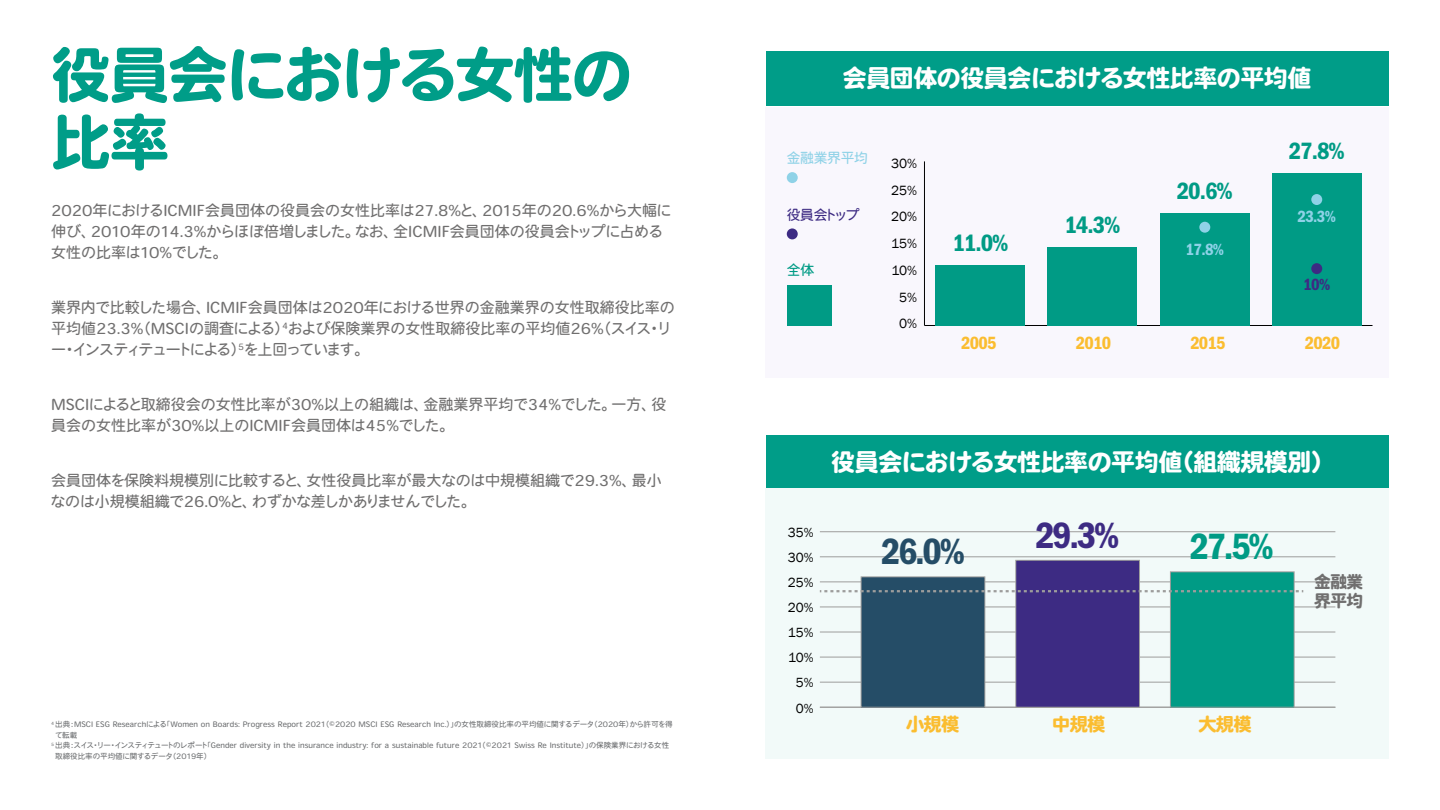
<style>
.page{position:relative;width:1440px;height:810px;background:#fff}
.page>*{position:absolute;margin:0;border:0;box-sizing:border-box;transform-origin:0 0}
.t1{font:60px/67.5px "Heisei Maru Go Std W8";letter-spacing:-.025em;color:#009d88}
.t2{font:37.95px "Franklin Gothic URW Con Dem";color:#254d67}
.t3{font:37.95px "Franklin Gothic URW Con Dem";color:#3d2b83}
.t4{font:37.95px "Franklin Gothic URW Con Dem";color:#009b85}
.t5{font:24.45px "Franklin Gothic URW Con Dem";letter-spacing:-.04em;color:#009b85}
.t6{font:24px "Heisei Maru Go Std W8";letter-spacing:-.02em;color:#fff}
.t7{font:18.38px "Franklin Gothic URW Con Dem";letter-spacing:-.04em;color:#fbbd30}
.t8{font:18.23px "Heisei Maru Go Std W8";letter-spacing:-.04em;color:#fbbd30}
.t9{font:16.8px "Franklin Gothic URW Con Dem";color:#8fd2e7}
.t10{font:16.8px "Franklin Gothic URW Con Dem";color:#3d2b83}
.t11{font:16.73px/19px "Heisei Maru Go Std W8";letter-spacing:-.04em;color:#706f6f}
.t12{font:15px/21px "Heisei Maru Go Std W4";color:#706f6f}
.t13{font:13.8px/26.8px "Franklin Gothic";color:#000;text-align:center}
.t14{font:13.8px "Heisei Maru Go Std W4";letter-spacing:-.02em;color:#8fd2e7}
.t15{font:13.8px "Heisei Maru Go Std W4";letter-spacing:-.11em;color:#3d2b83}
.t16{font:13.8px "Heisei Maru Go Std W4";color:#009b85}
.t17{font:13.65px/25px "Franklin Gothic";color:#000;text-align:center}
.t18{font:7.5px "Heisei Maru Go Std W4";color:#6d6f71}
</style>
<div class="page">
<div style="left:765px;top:107px;width:624px;height:270px;background:#f9f7fd"></div>
<hr style="left:924px;top:325px;width:449px;height:1px;background:#000">
<hr style="left:924px;top:161px;width:1px;height:164px;background:#000">
<div style="left:1272px;top:173px;width:89px;height:152px;background:#009b85"></div>
<div style="left:1160px;top:213px;width:89px;height:112px;background:#009b85"></div>
<div style="left:1048px;top:247px;width:89px;height:78px;background:#009b85"></div>
<div style="left:936px;top:265px;width:89px;height:60px;background:#009b85"></div>
<div style="left:787px;top:285px;width:45px;height:40px;background:#009b85"></div>
<div style="left:787px;top:172px;width:11px;height:11px;background:#8fd2e7;border-radius:50%"></div>
<div style="left:787px;top:228px;width:11px;height:11px;background:#3d2b83;border-radius:50%"></div>
<div style="left:1311px;top:263px;width:11px;height:11px;background:#3d2b83;border-radius:50%"></div>
<div style="left:1199px;top:222px;width:11px;height:11px;background:#8fd2e7;border-radius:50%"></div>
<div style="left:1311px;top:194px;width:11px;height:11px;background:#8fd2e7;border-radius:50%"></div>
<div style="left:765px;top:488px;width:624px;height:271px;background:#f2faf9"></div>
<hr style="left:820px;top:707px;width:515px;height:1px;background:#9d9d9c">
<hr style="left:820px;top:682px;width:515px;height:1px;background:#9d9d9c">
<hr style="left:820px;top:657px;width:515px;height:1px;background:#9d9d9c">
<hr style="left:820px;top:632px;width:515px;height:1px;background:#9d9d9c">
<hr style="left:820px;top:607px;width:515px;height:1px;background:#9d9d9c">
<hr style="left:820px;top:582px;width:515px;height:1px;background:#9d9d9c">
<hr style="left:820px;top:557px;width:515px;height:1px;background:#9d9d9c">
<hr style="left:820px;top:532px;width:515px;height:1px;background:#9d9d9c">
<div style="left:1170px;top:572px;width:124px;height:135px;background:#009b85"></div>
<div style="left:1016px;top:560px;width:124px;height:147px;background:#3d2b83"></div>
<div style="left:1016px;top:560px;width:124px;height:147px;border:1px solid #9d9d9c"></div>
<div style="left:861px;top:577px;width:124px;height:130px;background:#254d67"></div>
<div style="left:861px;top:577px;width:124px;height:130px;border:1px solid #9d9d9c"></div>
<svg style="left:820px;top:590px;width:483px;height:2px"></svg>
<div style="left:766px;top:51px;width:623px;height:55px;background:#009d88"></div>
<div style="left:766px;top:435px;width:623px;height:53px;background:#009d88"></div>
<h1 class="t1" style="left:51px;top:43px;width:582px">役員会における女性の比率</h1>
<p class="t12" style="left:51px;top:200px;width:622px">2020年におけるICMIF会員団体の役員会の女性比率は27.8%と、2015年の20.6%から大幅に伸び、2010年の14.3%からほぼ倍増しました。なお、全ICMIF会員団体の役員会トップに占める女性の比率は10%でした。</p>
<p class="t12" style="left:51px;top:297px;width:625px">業界内で比較した場合、ICMIF会員団体は2020年における世界の金融業界の女性取締役比率の平均値23.3%（MSCIの調査による）<sup>4</sup>および保険業界の女性取締役比率の平均値26%（スイス・リー・インスティテュートによる）<sup>5</sup>を上回っています。</p>
<p class="t12" style="left:51px;top:394px;width:617px">MSCIによると取締役会の女性比率が30%以上の組織は、金融業界平均で34%でした。一方、役員会の女性比率が30%以上のICMIF会員団体は45%でした。</p>
<p class="t12" style="left:51px;top:470px;width:613px">会員団体を保険料規模別に比較すると、女性役員比率が最大なのは中規模組織で29.3%、最小なのは小規模組織で26.0%と、わずかな差しかありませんでした。</p>
<p class="t18" style="left:51px;top:720px;width:623px"><sup>4</sup> 出典：MSCI ESG Researchによる「Women on Boards: Progress Report 2021（©2020 MSCI ESG Research Inc.）」の女性取締役比率の平均値に関するデータ（2020年）から許可を得</p>
<p class="t18" style="left:55px;top:730px;width:24px">て転載</p>
<p class="t18" style="left:51px;top:741px;width:620px"><sup>5</sup> 出典：スイス・リー・インスティテュートのレポート「Gender diversity in the insurance industry: for a sustainable future 2021（©2021 Swiss Re Institute）」の保険業界における女性</p>
<p class="t18" style="left:55px;top:751px;width:157px">取締役比率の平均値に関するデータ（2019年）</p>
<h3 class="t6" style="left:843px;top:65px;width:470px">会員団体の役員会における女性比率の平均値</h3>
<p class="t14" style="left:787px;top:149px;width:83px">金融業界平均</p>
<p class="t15" style="left:787px;top:205px;width:74px">役員会トップ</p>
<p class="t16" style="left:787px;top:261px;width:29px">全体</p>
<p class="t13" style="left:891px;top:150px;width:28px">30%<br>25%<br>20%<br>15%<br>10%<br>5%<br>0%</p>
<h3 class="t5" style="left:952px;top:226px;width:58px">11.0%</h3>
<h3 class="t5" style="left:1064px;top:209px;width:58px">14.3%</h3>
<h3 class="t5" style="left:1177px;top:174px;width:58px">20.6%</h3>
<p class="t9" style="left:1186px;top:238px;width:40px">17.8%</p>
<h3 class="t5" style="left:1289px;top:135px;width:58px">27.8%</h3>
<p class="t9" style="left:1297px;top:205px;width:40px">23.3%</p>
<p class="t10" style="left:1303px;top:273px;width:29px">10%</p>
<p class="t7" style="left:961px;top:331px;width:37px">2005</p>
<p class="t7" style="left:1076px;top:331px;width:37px">2010</p>
<p class="t7" style="left:1190px;top:331px;width:37px">2015</p>
<p class="t7" style="left:1305px;top:331px;width:37px">2020</p>
<h3 class="t6" style="left:831px;top:449px;width:505px">役員会における女性比率の平均値（組織規模別）</h3>
<p class="t17" style="left:788px;top:521px;width:27px">35%<br>30%<br>25%<br>20%<br>15%<br>10%<br>5%<br>0%</p>
<h2 class="t2" style="left:881px;top:526px;width:85px">26.0%</h2>
<h2 class="t3" style="left:1035px;top:510px;width:85px">29.3%</h2>
<h2 class="t4" style="left:1190px;top:521px;width:85px">27.5%</h2>
<p class="t11" style="left:1314px;top:573px;width:50px">金融業界平均</p>
<p class="t8" style="left:906px;top:714px;width:55px">小規模</p>
<p class="t8" style="left:1052px;top:714px;width:55px">中規模</p>
<p class="t8" style="left:1198px;top:714px;width:55px">大規模</p>
</div>
